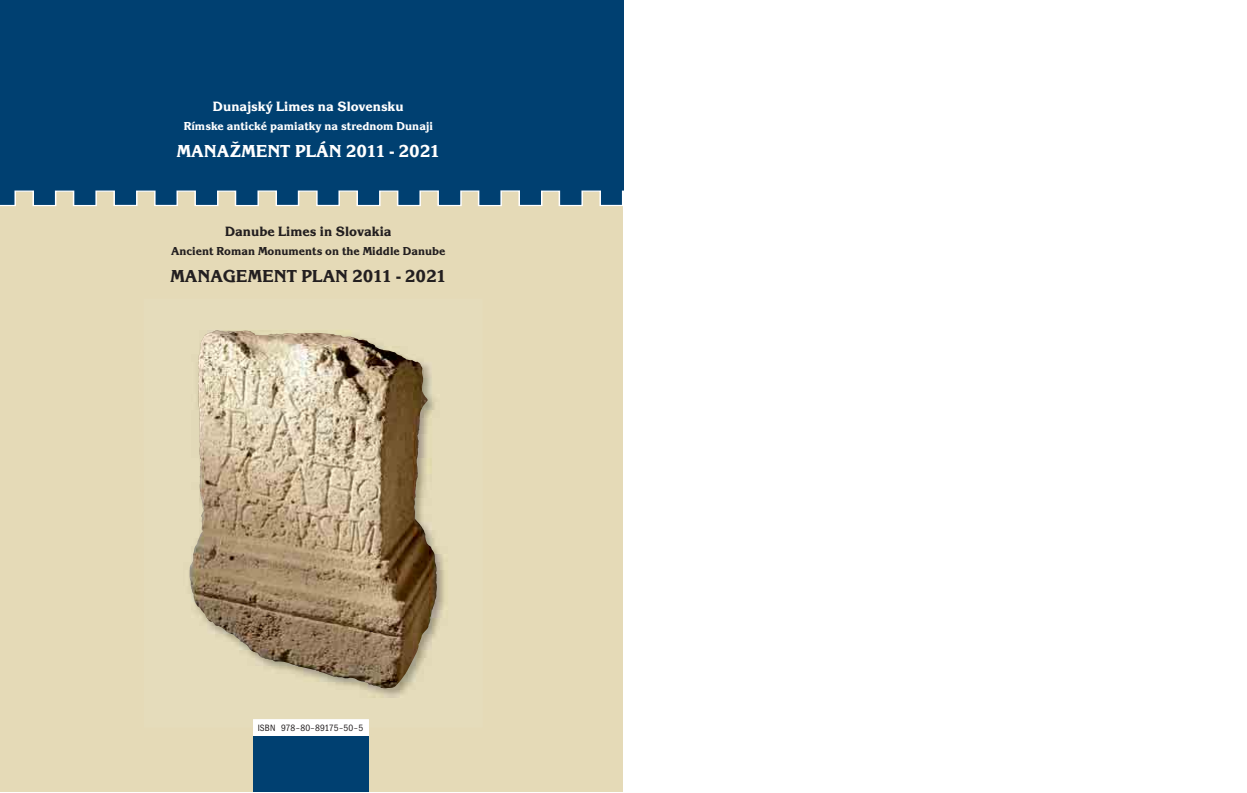
<style>
.page{position:relative;width:1247px;height:793px;background:#fff}
.page>*{position:absolute;margin:0;border:0;box-sizing:border-box;transform-origin:0 0}
.t1{font:800 18px "Korinna Itc TOT";letter-spacing:.015em;color:#231f20;scale:.96 1}
.t2{font:800 18px "Korinna Itc TOT";letter-spacing:.015em;color:#fff;scale:.96 1}
.t3{font:800 14px "Korinna Itc TOT";color:#fff;scale:.96 1}
.t4{font:800 14px "Korinna Itc TOT";color:#231f20;scale:.96 1}
.t5{font:800 12px "Korinna Itc TOT";color:#231f20;scale:.96 1}
.t6{font:800 12px "Korinna Itc TOT";color:#fff;scale:.96 1}
.t7{font:9.5px "Franklin Got Itc TOT Boo Con";letter-spacing:.01em;color:#231f20}
</style>
<div class="page">
<div style="left:0;top:0;width:623px;height:792px;background:#e5dab7"></div>
<div style="left:0;top:0;width:623px;height:206px;background:#004071"></div>
<div style="left:253px;top:736px;width:116px;height:56px;background:#004071"></div>
<div style="left:253px;top:719px;width:116px;height:17px;background:#fff"></div>
<img style="left:189px;top:337px;width:255px;height:361px">
<img style="left:204px;top:330px;width:233px;height:323px">
<p class="t3" style="left:213px;top:102px;width:200px">Dunajský Limes na Slovensku</p>
<p class="t6" style="left:184px;top:122px;width:261px">Rímske antické pamiatky na strednom Dunaji</p>
<h1 class="t2" style="left:177px;top:145px;width:276px">MANAŽMENT PLÁN 2011 - 2021</h1>
<p class="t4" style="left:225px;top:227px;width:175px">Danube Limes in Slovakia</p>
<p class="t5" style="left:171px;top:247px;width:287px">Ancient Roman Monuments on the Middle Danube</p>
<h1 class="t1" style="left:170px;top:270px;width:289px">MANAGEMENT PLAN 2011 - 2021</h1>
<p class="t7" style="left:258px;top:722px;width:107px">ISBN 978–80–89175–50–5</p>
</div>
